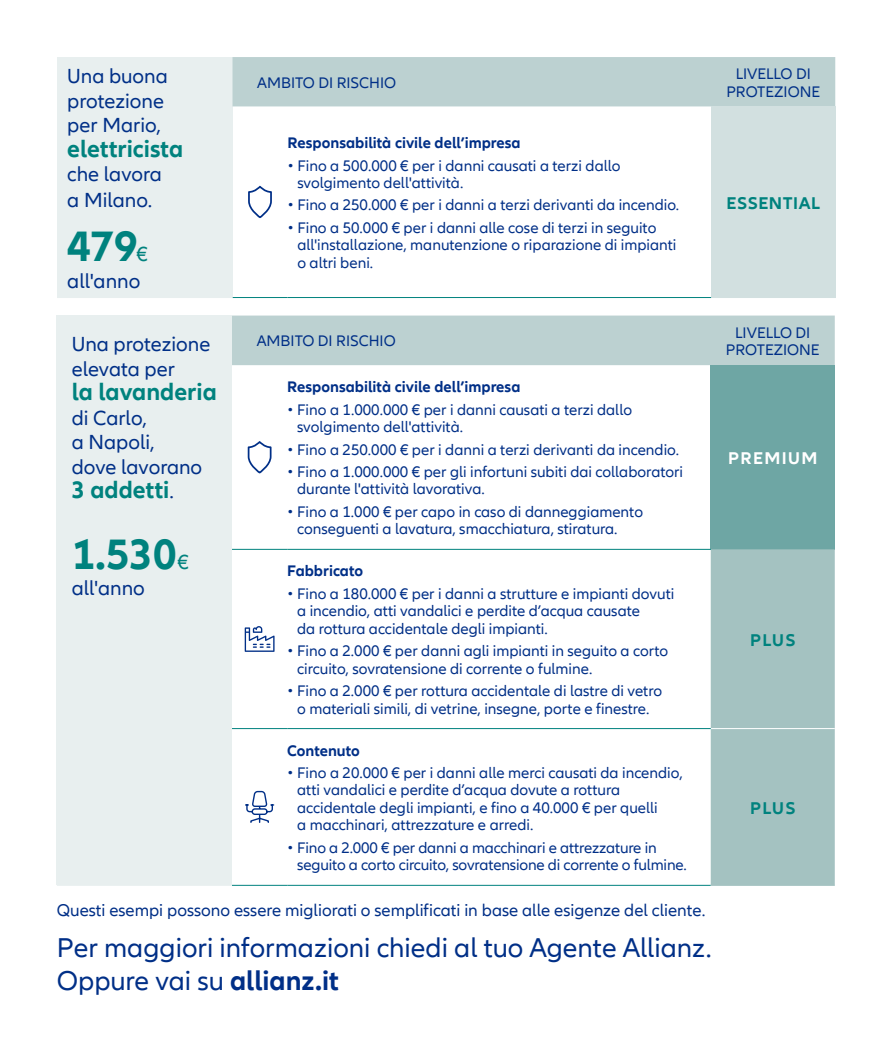
<style>
.page{position:relative;width:893px;height:1042px;background:#fff}
.page>*{position:absolute;margin:0;border:0;box-sizing:border-box;transform-origin:0 0}
.t1{font:700 43.75px "Allianz Neo";color:#00827e}
.t2{font:28px/33.2px "Allianz Neo";color:#002f87}
.t3{font:700 24.5px "Allianz Neo";color:#00827e}
.t4{font:21px/24.5px "Allianz Neo";color:#002f87}
.t5{font:17.5px "Allianz Neo";color:#002f87}
.t6{font:700 17.5px "Allianz Neo";letter-spacing:.03em;color:#00827e}
.t7{font:700 17.5px "Allianz Neo";letter-spacing:.08em;color:#fff}
.t8{font:15.75px/17.5px "Allianz Neo";color:#002f87}
.t9{font:700 15.75px "Allianz Neo";color:#002f87}
.s1{font-weight:400;font-size:21px}
.s2{font-weight:400;font-size:21px;color:#002f87}
.s3{font-weight:700}
</style>
<div class="page">
<div style="left:57px;top:57px;width:175px;height:240px;background:#e8efef"></div>
<div style="left:232px;top:57px;width:603px;height:49px;background:#bcd1d1"></div>
<div style="left:711px;top:106px;width:124px;height:191px;background:#d2e0e0"></div>
<hr style="left:232px;top:297px;width:55px;height:1px;background:#00827e">
<hr style="left:287px;top:297px;width:424px;height:1px;background:#00827e">
<hr style="left:57px;top:297px;width:175px;height:1px;background:#e8efef">
<hr style="left:711px;top:297px;width:124px;height:1px;background:#d2e0e0">
<svg style="left:248px;top:185px;width:24px;height:33px"></svg>
<div style="left:57px;top:315px;width:175px;height:570px;background:#e8efef"></div>
<div style="left:232px;top:315px;width:603px;height:50px;background:#bcd1d1"></div>
<div style="left:711px;top:365px;width:124px;height:184px;background:#6ea6a4"></div>
<div style="left:711px;top:549px;width:124px;height:336px;background:#a4c2c1"></div>
<hr style="left:711px;top:728px;width:124px;height:1px;background:#fff">
<hr style="left:232px;top:549px;width:55px;height:1px;background:#00827e">
<hr style="left:287px;top:549px;width:424px;height:1px;background:#00827e">
<hr style="left:57px;top:885px;width:175px;height:1px;background:#e8efef">
<hr style="left:232px;top:728px;width:55px;height:1px;background:#00827e">
<hr style="left:232px;top:885px;width:55px;height:1px;background:#00827e">
<hr style="left:287px;top:728px;width:424px;height:1px;background:#00827e">
<hr style="left:287px;top:885px;width:424px;height:1px;background:#00827e">
<hr style="left:711px;top:885px;width:124px;height:1px;background:#a4c2c1">
<svg style="left:247px;top:441px;width:25px;height:33px"></svg>
<svg style="left:245px;top:626px;width:30px;height:26px"></svg>
<svg style="left:245px;top:790px;width:30px;height:33px"></svg>
<h3 class="t4" style="left:67px;top:64px;width:102px">Una buona protezione per Mario,</h3>
<h3 class="t3" style="left:67px;top:134px;width:117px">elettricista</h3>
<h3 class="t4" style="left:67px;top:161px;width:96px;line-height:26.2px">che lavora a Milano.</h3>
<h1 class="t1" style="left:67px;top:221px;width:82px">479<span class="s1">€</span></h1>
<h3 class="t4" style="left:67px;top:269px;width:75px">all'anno</h3>
<h3 class="t4" style="left:72px;top:333px;width:140px">Una protezione elevata per</h3>
<h3 class="t3" style="left:72px;top:378px;width:147px">la lavanderia</h3>
<h3 class="t4" style="left:72px;top:406px;width:132px">di Carlo,<br>a Napoli, dove lavorano</h3>
<h3 class="t3" style="left:72px;top:476px;width:104px">3 addetti<span class="s2">.</span></h3>
<h1 class="t1" style="left:72px;top:529px;width:119px">1.530<span class="s1">€</span></h1>
<h3 class="t4" style="left:72px;top:576px;width:75px">all'anno</h3>
<p class="t8" style="left:257px;top:74px;width:140px">AMBITO DI RISCHIO</p>
<p class="t8" style="left:726px;top:65px;width:95px;text-align:center">LIVELLO DI<br>PROTEZIONE</p>
<p class="t9" style="left:287px;top:134px;width:235px">Responsabilità civile dell’impresa</p>
<p class="t8" style="left:297px;top:157px;width:325px;text-indent:-10px">• Fino a 500.000 € per i danni causati a terzi dallo svolgimento dell'attività.</p>
<p class="t8" style="left:287px;top:197px;width:393px">• Fino a 250.000 € per i danni a terzi derivanti da incendio.</p>
<p class="t8" style="left:297px;top:219px;width:381px;text-indent:-10px">• Fino a 50.000 € per i danni alle cose di terzi in seguito all'installazione, manutenzione o riparazione di impianti o altri beni.</p>
<p class="t6" style="left:727px;top:193px;width:95px">ESSENTIAL</p>
<p class="t8" style="left:257px;top:333px;width:140px">AMBITO DI RISCHIO</p>
<p class="t8" style="left:726px;top:324px;width:95px;text-align:center">LIVELLO DI<br>PROTEZIONE</p>
<p class="t9" style="left:287px;top:378px;width:235px">Responsabilità civile dell’impresa</p>
<p class="t8" style="left:297px;top:401px;width:336px;text-indent:-10px">• Fino a 1.000.000 € per i danni causati a terzi dallo svolgimento dell'attività.</p>
<p class="t8" style="left:287px;top:441px;width:393px">• Fino a 250.000 € per i danni a terzi derivanti da incendio.</p>
<p class="t8" style="left:297px;top:463px;width:387px;text-indent:-10px">• Fino a 1.000.000 € per gli infortuni subiti dai collaboratori durante l'attività lavorativa.</p>
<p class="t8" style="left:297px;top:503px;width:347px;text-indent:-10px">• Fino a 1.000 € per capo in caso di danneggiamento conseguenti a lavatura, smacchiatura, stiratura.</p>
<p class="t7" style="left:728px;top:448px;width:91px">PREMIUM</p>
<p class="t9" style="left:287px;top:562px;width:77px">Fabbricato</p>
<p class="t8" style="left:297px;top:585px;width:379px;text-indent:-10px">• Fino a 180.000 € per i danni a strutture e impianti dovuti a incendio, atti vandalici e perdite d’acqua causate<br>da rottura accidentale degli impianti.</p>
<p class="t8" style="left:297px;top:642px;width:373px;text-indent:-10px">• Fino a 2.000 € per danni agli impianti in seguito a corto circuito, sovratensione di corrente o fulmine.</p>
<p class="t8" style="left:287px;top:682px;width:376px;text-align:center">• Fino a 2.000 € per rottura accidentale di lastre di vetro o materiali simili, di vetrine, insegne, porte e finestre.</p>
<p class="t9" style="left:287px;top:741px;width:74px">Contenuto</p>
<p class="t8" style="left:297px;top:764px;width:387px;text-indent:-10px">• Fino a 20.000 € per i danni alle merci causati da incendio, atti vandalici e perdite d’acqua dovute a rottura accidentale degli impianti, e fino a 40.000 € per quelli<br>a macchinari, attrezzature e arredi.</p>
<p class="t8" style="left:297px;top:839px;width:391px;text-indent:-10px">• Fino a 2.000 € per danni a macchinari e attrezzature in seguito a corto circuito, sovratensione di corrente o fulmine.</p>
<p class="t6" style="left:750px;top:629px;width:47px">PLUS</p>
<p class="t6" style="left:750px;top:797px;width:47px">PLUS</p>
<p class="t5" style="left:57px;top:900px;width:650px">Questi esempi possono essere migliorati o semplificati in base alle esigenze del cliente.</p>
<h2 class="t2" style="left:57px;top:931px;width:656px">Per maggiori informazioni chiedi al tuo Agente Allianz.<br>Oppure vai su <span class="s3">allianz.it</span></h2>
</div>
